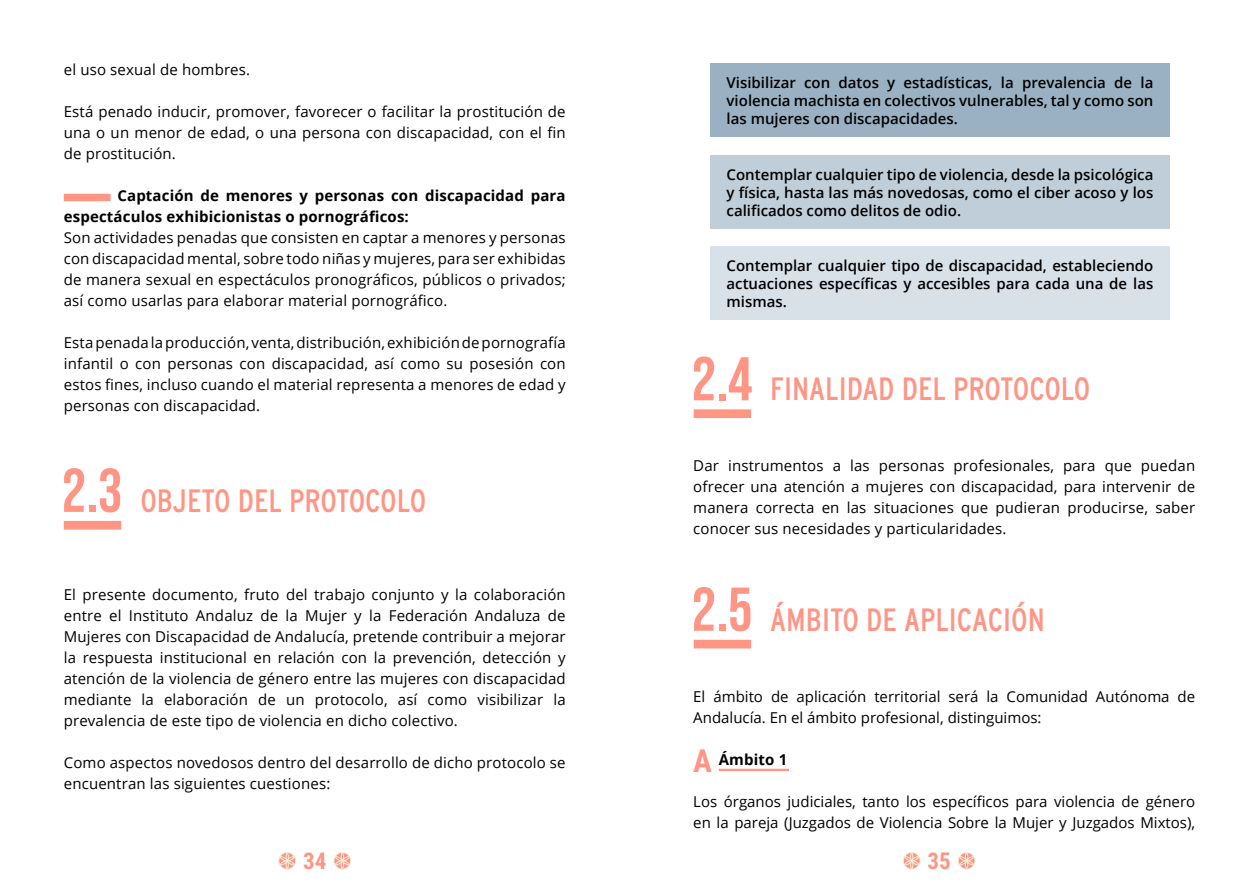
<style>
.page{position:relative;width:1259px;height:893px;background:#fff}
.page>*{position:absolute;margin:0;border:0;box-sizing:border-box;transform-origin:0 0}
.t1{font:61.65px "Bebas Neue";color:#ff9585}
.t2{font:condensed 32.25px "Interstate";color:#ff9585}
.t3{font:700 31.5px "Roboto Condensed";color:#ff9585}
.t4{font:700 22.95px "Roboto Condensed";color:#ff9585}
.t5{font:15px/21px "Open Sans";letter-spacing:.01em;color:#000;text-align:justify}
.t6{font:600 15px/18px "Open Sans";color:#000;text-align:justify}
.t7{font:700 15px/21px "Open Sans";letter-spacing:.01em;color:#000}
.s1{font-family:"Bebas Neue";font-stretch:normal;font-size:61.65px}
</style>
<div class="page">
<div style="left:278px;top:852px;width:18px;height:17px;border:1px solid #f1eedc;border-radius:50%"></div>
<svg style="left:279px;top:852px;width:16px;height:18px"></svg>
<div style="left:334px;top:852px;width:17px;height:17px;border:1px solid #f1eedc;border-radius:50%"></div>
<svg style="left:334px;top:852px;width:16px;height:18px"></svg>
<div style="left:958px;top:852px;width:17px;height:17px;border:1px solid #f1eedc;border-radius:50%"></div>
<svg style="left:958px;top:852px;width:16px;height:18px"></svg>
<div style="left:903px;top:852px;width:17px;height:17px;border:1px solid #f1eedc;border-radius:50%"></div>
<svg style="left:903px;top:852px;width:16px;height:18px"></svg>
<div style="left:64px;top:194px;width:47px;height:7px;background:#ff9585"></div>
<div style="left:64px;top:521px;width:57px;height:9px;background:#ff9585"></div>
<div style="left:710px;top:64px;width:459px;height:73px;background:#9ab1c3"></div>
<div style="left:710px;top:155px;width:459px;height:73px;background:#c0ced9"></div>
<div style="left:710px;top:247px;width:459px;height:73px;background:#d9e1e8"></div>
<div style="left:693px;top:409px;width:58px;height:9px;background:#ff9585"></div>
<div style="left:693px;top:640px;width:58px;height:8px;background:#ff9585"></div>
<hr style="left:719px;top:769px;width:70px;height:2px;background:#ff9585">
<p class="t5" style="left:64px;top:59px;width:188px">el uso sexual de hombres.</p>
<p class="t5" style="left:64px;top:101px;width:503px">Está penado inducir, promover, favorecer o facilitar la prostitución de una o un menor de edad, o una persona con discapacidad, con el fin de prostitución.</p>
<p class="t7" style="left:64px;top:185px;width:503px;text-indent:54px">Captación de menores y personas con discapacidad para espectáculos exhibicionistas o pornográficos:</p>
<p class="t5" style="left:64px;top:227px;width:503px">Son actividades penadas que consisten en captar a menores y personas con discapacidad mental, sobre todo niñas y mujeres, para ser exhibidas de manera sexual en espectáculos pronográficos, públicos o privados; así como usarlas para elaborar material pornográfico.</p>
<p class="t5" style="left:64px;top:332px;width:503px">Esta penada la producción, venta, distribución, exhibición de pornografía infantil o con personas con discapacidad, así como su posesión con estos fines, incluso cuando el material representa a menores de edad y personas con discapacidad.</p>
<p class="t6" style="left:726px;top:73px;width:428px">Visibilizar con datos y estadísticas, la prevalencia de la violencia machista en colectivos vulnerables, tal y como son las mujeres con discapacidades.</p>
<p class="t6" style="left:726px;top:165px;width:428px">Contemplar cualquier tipo de violencia, desde la psicológica y física, hasta las más novedosas, como el ciber acoso y los calificados como delitos de odio.</p>
<p class="t6" style="left:726px;top:256px;width:428px">Contemplar cualquier tipo de discapacidad, estableciendo actuaciones específicas y accesibles para cada una de las mismas.</p>
<h1 class="t1" style="left:691px;top:344px;width:62px">2.4</h1>
<h2 class="t2" style="left:770px;top:371px;width:321px">FINALIDAD DEL PROTOCOLO</h2>
<h2 class="t2" style="left:62px;top:482px;width:366px"><span class="s1">2.3</span> OBJETO DEL PROTOCOLO</h2>
<p class="t5" style="left:693px;top:454px;width:503px">Dar instrumentos a las personas profesionales, para que puedan ofrecer una atención a mujeres con discapacidad, para intervenir de manera correcta en las situaciones que pudieran producirse, saber conocer sus necesidades y particularidades.</p>
<p class="t5" style="left:64px;top:584px;width:503px">El presente documento, fruto del trabajo conjunto y la colaboración entre el Instituto Andaluz de la Mujer y la Federación Andaluza de Mujeres con Discapacidad de Andalucía, pretende contribuir a mejorar la respuesta institucional en relación con la prevención, detección y atención de la violencia de género entre las mujeres con discapacidad mediante la elaboración de un protocolo, así como visibilizar la prevalencia de este tipo de violencia en dicho colectivo.</p>
<p class="t5" style="left:64px;top:752px;width:503px">Como aspectos novedosos dentro del desarrollo de dicho protocolo se encuentran las siguientes cuestiones:</p>
<h1 class="t1" style="left:691px;top:574px;width:62px">2.5</h1>
<h2 class="t2" style="left:770px;top:601px;width:276px">ÁMBITO DE APLICACIÓN</h2>
<p class="t5" style="left:693px;top:685px;width:503px">El ámbito de aplicación territorial será la Comunidad Autónoma de<br>Andalucía. En el ámbito profesional, distinguimos:</p>
<p class="t7" style="left:719px;top:748px;width:70px">Ámbito 1</p>
<p class="t5" style="left:693px;top:790px;width:503px">Los órganos judiciales, tanto los específicos para violencia de género en la pareja (Juzgados de Violencia Sobre la Mujer y Juzgados Mixtos),</p>
<h3 class="t3" style="left:693px;top:739px;width:20px">A</h3>
<h3 class="t4" style="left:303px;top:845px;width:25px">34</h3>
<h3 class="t4" style="left:927px;top:845px;width:25px">35</h3>
</div>
